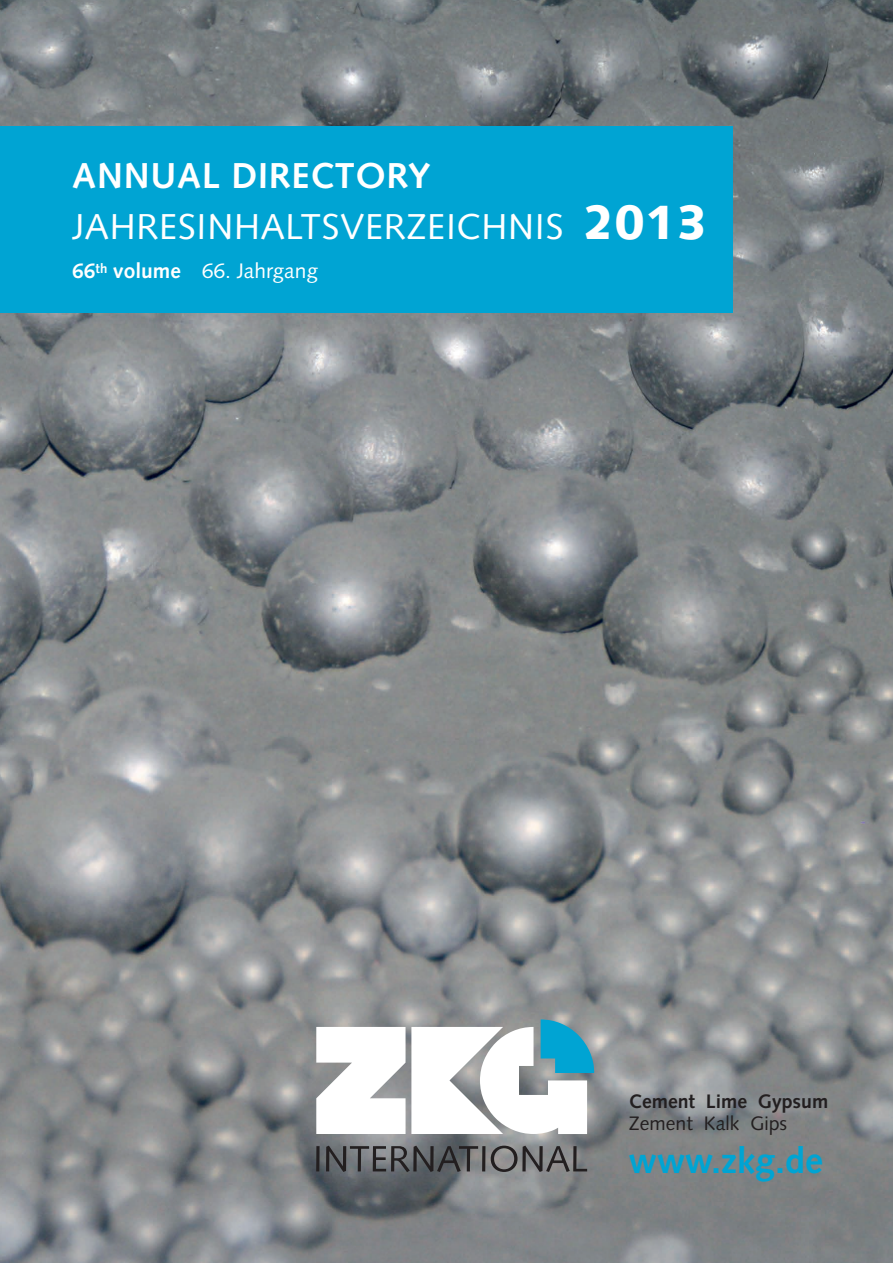
<style>
.page{position:relative;width:893px;height:1263px;background:#fff}
.page>*{position:absolute;margin:0;border:0;box-sizing:border-box;transform-origin:0 0}
.t1{font:36px/51px "Syntax LT Std";letter-spacing:.02em;color:#fff}
.t2{font:700 36px "Syntax LT Std";color:#00a4d3}
.t3{font:21px "Syntax LT Std";color:#fff}
.t4{font:700 19.5px "Syntax LT Std";color:#231f20}
.t5{font:19.5px "Syntax LT Std";color:#231f20}
.s1{font-weight:700}
.s2{font-weight:900;font-size:48px}
</style>
<div class="page">
<img style="left:0;top:0;width:893px;height:1263px">
<div style="left:0;top:126px;width:733px;height:187px;background:#00a4d3"></div>
<svg style="left:316px;top:1019px;width:278px;height:115px"></svg>
<svg style="left:316px;top:1145px;width:271px;height:27px"></svg>
<p class="t1" style="left:72px;top:150px;width:637px"><span class="s1">ANNUAL DIRECTORY<br></span>JAHRESINHALTSVERZEICHNIS <span class="s2">2013</span></p>
<p class="t3" style="left:72px;top:258px;width:247px"><span class="s1">66</span><sup>th</sup> <span class="s1">volume</span> 66. Jahrgang</p>
<p class="t4" style="left:629px;top:1089px;width:201px">Cement Lime Gypsum</p>
<p class="t5" style="left:629px;top:1112px;width:160px">Zement Kalk Gips</p>
<p class="t2" style="left:629px;top:1140px;width:196px">www.zkg.de</p>
</div>
